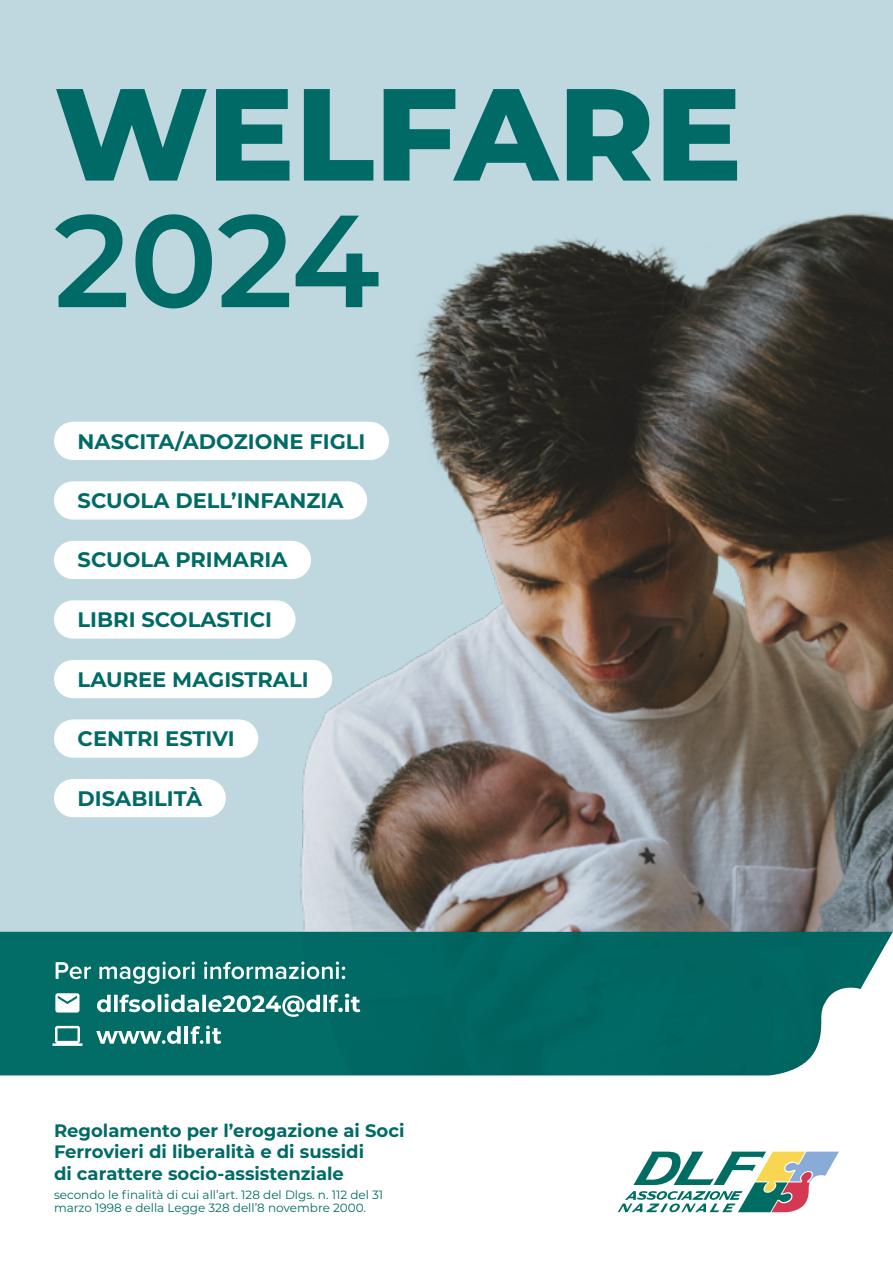
<style>
.page{position:relative;width:893px;height:1263px;background:#fff}
.page>*{position:absolute;margin:0;border:0;box-sizing:border-box;transform-origin:0 0}
.t1{font:800 130.8px "Montserrat";color:#006b66}
.t2{font:600 130.8px "Montserrat";color:#006b66}
.t3{font:700 21px "Montserrat";color:#006b66}
.t4{font:700 18px/21.6px "Montserrat";color:#006b66}
.t5{font:12px/13.5px "Montserrat";color:#006b66}
</style>
<div class="page">
<div style="left:0;top:0;width:893px;height:932px;background:#bfd8e0"></div>
<img style="left:139px;top:212px;width:754px;height:720px">
<div style="left:0;top:932px;width:770px;height:143px;background:#016864"></div>
<div style="left:54px;top:779px;width:172px;height:38px;background:#fff;border-radius:19px"></div>
<div style="left:54px;top:422px;width:335px;height:38px;background:#fff;border-radius:19px"></div>
<div style="left:54px;top:481px;width:313px;height:39px;background:#fff;border-radius:19px"></div>
<div style="left:54px;top:541px;width:257px;height:38px;background:#fff;border-radius:19px"></div>
<div style="left:54px;top:660px;width:278px;height:38px;background:#fff;border-radius:19px"></div>
<div style="left:54px;top:600px;width:242px;height:39px;background:#fff;border-radius:19px"></div>
<div style="left:54px;top:719px;width:204px;height:39px;background:#fff;border-radius:19px"></div>
<svg style="left:618px;top:1151px;width:221px;height:61px"></svg>
<svg style="left:56px;top:962px;width:35px;height:17px"></svg>
<svg style="left:99px;top:961px;width:96px;height:23px"></svg>
<svg style="left:204px;top:961px;width:141px;height:18px"></svg>
<svg style="left:96px;top:1026px;width:85px;height:18px"></svg>
<hr style="left:184px;top:1026px;width:4px;height:18px;background:#fff">
<svg style="left:191px;top:1025px;width:30px;height:19px"></svg>
<svg style="left:53px;top:1026px;width:29px;height:20px"></svg>
<svg style="left:55px;top:993px;width:24px;height:19px"></svg>
<svg style="left:97px;top:994px;width:263px;height:23px"></svg>
<svg style="left:770px;top:932px;width:123px;height:143px"></svg>
<h1 class="t1" style="left:54px;top:38px;width:690px">WELFARE</h1>
<h1 class="t2" style="left:54px;top:168px;width:327px">2024</h1>
<p class="t3" style="left:78px;top:426px;width:289px">NASCITA/ADOZIONE FIGLI</p>
<p class="t3" style="left:78px;top:486px;width:267px">SCUOLA DELL’INFANZIA</p>
<p class="t3" style="left:78px;top:545px;width:211px">SCUOLA PRIMARIA</p>
<p class="t3" style="left:78px;top:605px;width:196px">LIBRI SCOLASTICI</p>
<p class="t3" style="left:78px;top:664px;width:232px">LAUREE MAGISTRALI</p>
<p class="t3" style="left:78px;top:724px;width:158px">CENTRI ESTIVI</p>
<p class="t3" style="left:78px;top:783px;width:126px">DISABILITÀ</p>
<p class="t4" style="left:54px;top:1119px;width:352px">Regolamento per l’erogazione ai Soci<br>Ferrovieri di liberalità e di sussidi<br>di carattere socio-assistenziale</p>
<p class="t5" style="left:54px;top:1187px;width:331px">secondo le finalità di cui all’art. 128 del Dlgs. n. 112 del 31 marzo 1998 e della Legge 328 dell’8 novembre 2000.</p>
</div>
